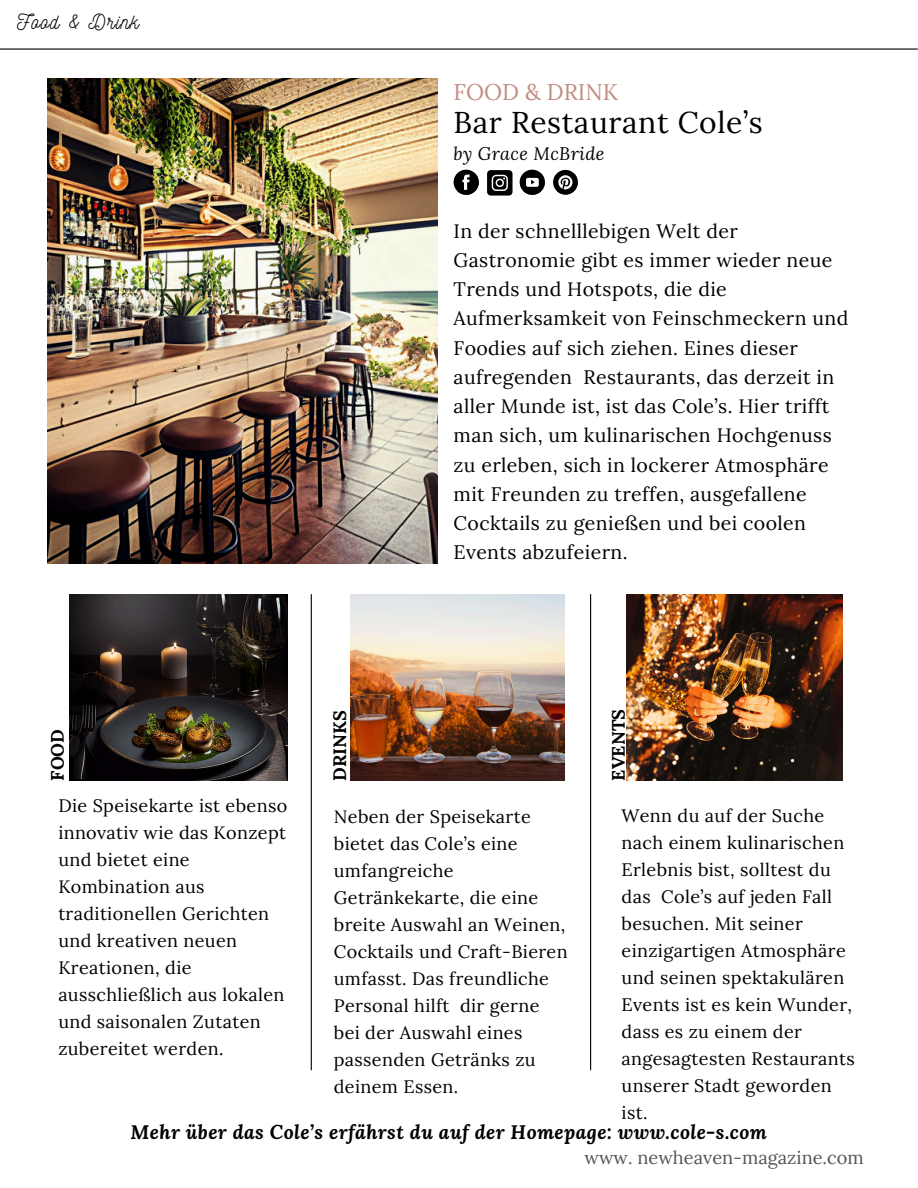
<style>
.page{position:relative;width:918px;height:1188px;background:#fff}
.page>*{position:absolute;margin:0;border:0;box-sizing:border-box;transform-origin:0 0}
.t1{font:30px "Lora";letter-spacing:.02em;color:#000}
.t2{font:22.65px "Lora";color:#c18e82}
.t3{font:21px "Nickainley";letter-spacing:.055em;color:#000}
.t4{font:19.5px/29.2px "Lora";letter-spacing:.02em;color:#000}
.t5{font:italic 700 19.5px "Lora";letter-spacing:.02em;color:#000}
.t6{font:18.15px "Lora";color:#545454}
.t7{font:18px/27px "Lora";letter-spacing:.02em;color:#000}
.t8{font:700 18px "Lora";color:#000}
.t9{font:italic 18px "Lora";letter-spacing:.02em;color:#000}
</style>
<div class="page">
<img style="left:48px;top:79px;width:390px;height:485px">
<hr style="left:311px;top:595px;width:1px;height:475px;background:#000">
<hr style="left:590px;top:595px;width:1px;height:475px;background:#000">
<img style="left:69px;top:594px;width:218px;height:187px">
<img style="left:350px;top:594px;width:214px;height:187px">
<img style="left:627px;top:594px;width:216px;height:187px">
<hr style="left:0;top:48px;width:917px;height:2px;background:#000">
<div style="left:454px;top:170px;width:25px;height:25px;background:#000;border-radius:50%"></div>
<svg style="left:457px;top:173px;width:22px;height:22px"></svg>
<svg style="left:487px;top:170px;width:26px;height:26px"></svg>
<div style="left:520px;top:170px;width:25px;height:25px;background:#000;border-radius:50%"></div>
<svg style="left:523px;top:173px;width:22px;height:22px"></svg>
<div style="left:553px;top:170px;width:25px;height:25px;background:#000;border-radius:50%"></div>
<svg style="left:557px;top:174px;width:21px;height:21px"></svg>
<p class="t3" style="left:17px;top:8px;width:123px">Food &amp; Drink</p>
<p class="t8" style="left:46px;top:781px;width:53px;rotate:-90deg">FOOD</p>
<h4 class="t2" style="left:454px;top:77px;width:166px">FOOD &amp; DRINK</h4>
<p class="t1" style="left:454px;top:103px;width:311px">Bar Restaurant Cole’s</p>
<h4 class="t9" style="left:454px;top:141px;width:152px">by Grace McBride</h4>
<h3 class="t4" style="left:454px;top:216px;width:396px">In der schnelllebigen Welt der Gastronomie gibt es immer wieder neue Trends und Hotspots, die die Aufmerksamkeit von Feinschmeckern und Foodies auf sich ziehen. Eines dieser aufregenden Restaurants, das derzeit in aller Munde ist, ist das Cole’s. Hier trifft man sich, um kulinarischen Hochgenuss zu erleben, sich in lockerer Atmosphäre mit Freunden zu treffen, ausgefallene Cocktails zu genießen und bei coolen Events abzufeiern.</h3>
<h4 class="t8" style="left:328px;top:781px;width:72px;rotate:-90deg">DRINKS</h4>
<p class="t8" style="left:607px;top:781px;width:73px;rotate:-90deg">EVENTS</p>
<h1 class="t7" style="left:58px;top:792px;width:230px">Die Speisekarte ist ebenso innovativ wie das Konzept und bietet eine<br>Kombination aus traditionellen Gerichten und kreativen neuen<br>Kreationen, die ausschließlich aus lokalen und saisonalen Zutaten zubereitet werden.</h1>
<p class="t7" style="left:334px;top:802px;width:235px">Neben der Speisekarte bietet das Cole’s eine umfangreiche<br>Getränkekarte, die eine breite Auswahl an Weinen,<br>Cocktails und Craft-Bieren umfasst. Das freundliche<br>Personal hilft dir gerne bei der Auswahl eines passenden Getränks zu deinem Essen.</p>
<p class="t7" style="left:622px;top:802px;width:235px">Wenn du auf der Suche nach einem kulinarischen<br>Erlebnis bist, solltest du das Cole’s auf jeden Fall besuchen. Mit seiner einzigartigen Atmosphäre und seinen spektakulären<br>Events ist es kein Wunder, dass es zu einem der angesagtesten Restaurants unserer Stadt geworden ist.</p>
<h2 class="t5" style="left:131px;top:1119px;width:638px">Mehr über das Cole’s erfährst du auf der Homepage: www.cole-s.com</h2>
<p class="t6" style="left:584px;top:1146px;width:281px">www. newheaven-magazine.com</p>
</div>
